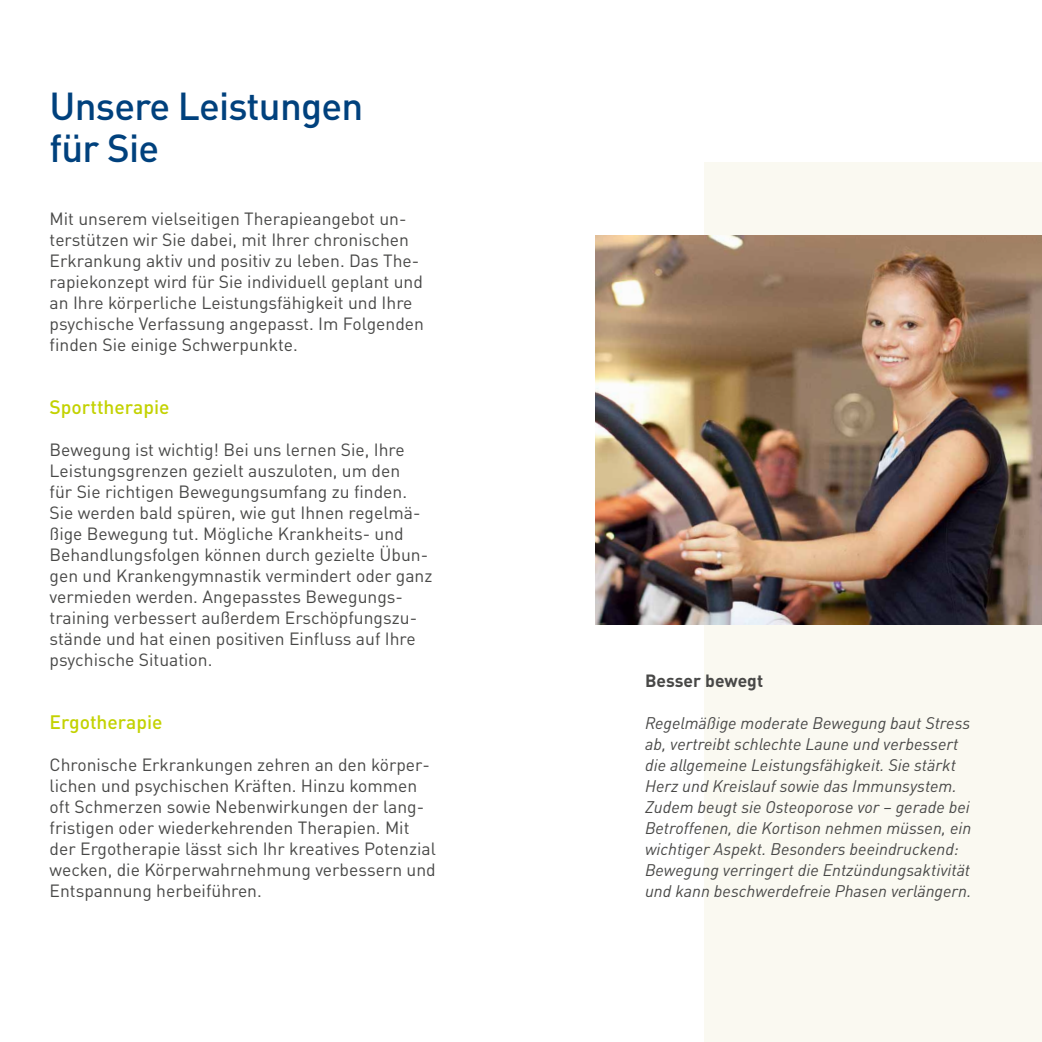
<style>
.page{position:relative;width:1042px;height:1042px;background:#fff}
.page>*{position:absolute;margin:0;border:0;box-sizing:border-box;transform-origin:0 0}
.t1{font:500 38.5px/42px "DINOT";letter-spacing:-.02em;color:#00417d}
.t2{font:500 19.25px "DINOT";color:#c3d200}
.t3{font:17.5px/21px "DINOT";color:#484847}
.t4{font:700 17.5px "DINOT";color:#484847}
.t5{font:italic 16.62px/21px "DINOT";color:#484847}
</style>
<div class="page">
<div style="left:704px;top:162px;width:338px;height:880px;background:#faf9f1"></div>
<img style="left:595px;top:236px;width:447px;height:388px">
<h1 class="t1" style="left:50px;top:84px;width:315px">Unsere Leistungen für Sie</h1>
<p class="t3" style="left:50px;top:208px;width:376px">Mit unserem vielseitigen Therapieangebot un&shy;terstützen wir Sie dabei, mit Ihrer chronischen Erkrankung aktiv und positiv zu leben. Das The&shy;rapiekonzept wird für Sie individuell geplant und an Ihre körperliche Leistungsfähigkeit und Ihre psychische Verfassung angepasst. Im Folgenden finden Sie einige Schwerpunkte.</p>
<p class="t2" style="left:50px;top:395px;width:121px">Sporttherapie</p>
<p class="t3" style="left:50px;top:439px;width:384px">Bewegung ist wichtig! Bei uns lernen Sie, Ihre Leistungsgrenzen gezielt auszuloten, um den<br>für Sie richtigen Bewegungsumfang zu finden.<br>Sie werden bald spüren, wie gut Ihnen regelmä&shy;ßige Bewegung tut. Mögliche Krankheits- und Behandlungsfolgen können durch gezielte Übun&shy;gen und Krankengymnastik vermindert oder ganz vermieden werden. Angepasstes Bewegungs&shy;training verbessert außerdem Erschöpfungszu&shy;stände und hat einen positiven Einfluss auf Ihre psychische Situation.</p>
<p class="t2" style="left:50px;top:710px;width:114px">Ergotherapie</p>
<p class="t3" style="left:50px;top:754px;width:388px">Chronische Erkrankungen zehren an den körper&shy;lichen und psychischen Kräften. Hinzu kommen oft Schmerzen sowie Nebenwirkungen der lang&shy;fristigen oder wiederkehrenden Therapien. Mit der Ergotherapie lässt sich Ihr kreatives Potenzial wecken, die Körperwahrnehmung verbessern und Entspannung herbeiführen.</p>
<p class="t4" style="left:645px;top:669px;width:120px">Besser bewegt</p>
<p class="t5" style="left:645px;top:712px;width:328px">Regelmäßige moderate Bewegung baut Stress ab, vertreibt schlechte Laune und verbessert die allgemeine Leistungsfähigkeit. Sie stärkt Herz und Kreislauf sowie das Immunsystem.<br>Zudem beugt sie Osteoporose vor – gerade bei Betroffenen, die Kortison nehmen müssen, ein wichtiger Aspekt. Besonders beeindruckend:<br>Bewegung verringert die Entzündungsaktivität und kann beschwerdefreie Phasen verlängern.</p>
</div>
